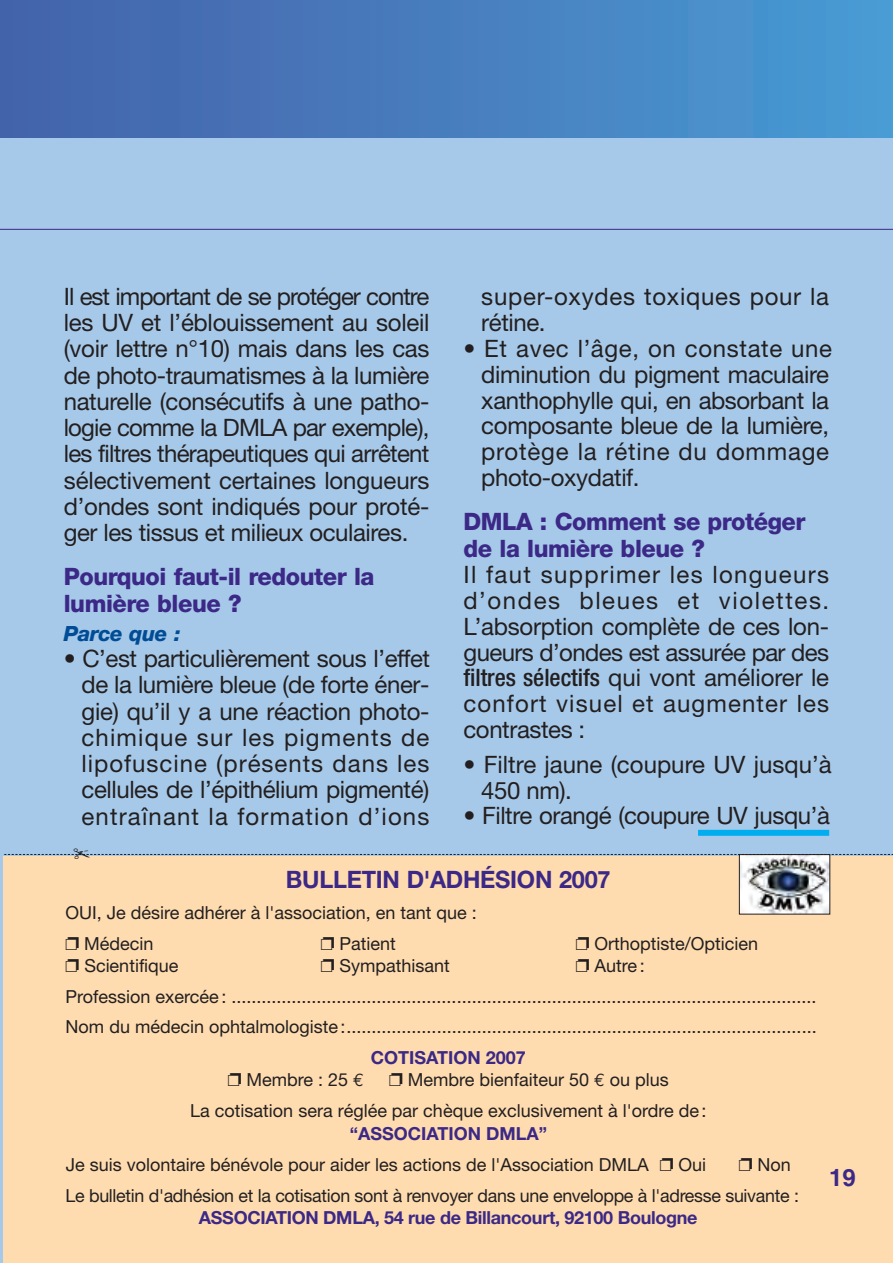
<style>
.page{position:relative;width:893px;height:1263px;background:#fff}
.page>*{position:absolute;margin:0;border:0;box-sizing:border-box;transform-origin:0 0}
.t1{font:24px/26.2px "Helvetica Neue";letter-spacing:-.01em;color:#231f20;text-align:justify}
.t2{font:800 24px/27.3px "Helvetica Neue";letter-spacing:-.02em;color:#3c2886}
.t3{font:24px/25.8px "Helvetica Neue";letter-spacing:.03em;color:#231f20}
.t4{font:700 24px "Helvetica Neue";letter-spacing:-.01em;color:#3c2886}
.t5{font:700 24px "Helvetica";color:#3c2886}
.t6{font:italic 800 21px "Helvetica Neue";letter-spacing:-.02em;color:#014d95}
.t7{font:18px/31px "Helvetica Neue";color:#231f20}
.t8{font:700 18px "Helvetica Neue";letter-spacing:-.015em;color:#3c2886}
.s1{font-weight:500;font-stretch:condensed}
.s2{font-family:"Monotype Sorts"}
.s3{font-family:"Euro Mono"}
.s4{font-weight:700;color:#3c2886}
</style>
<div class="page">
<div style="left:1px;top:0;width:892px;height:918px;background:#a6c9e9"></div>
<div style="left:0;top:664px;width:7px;height:599px;background:#a6c9e9"></div>
<div style="left:0;top:0;width:893px;height:138px;background:linear-gradient(to right,#4561a9,#4a9bd4)"></div>
<hr style="left:0;top:229px;width:893px;height:1px;background:#3c2886">
<div style="left:3px;top:856px;width:890px;height:407px;background:#fedcb0"></div>
<img style="left:741px;top:859px;width:87px;height:53px">
<div style="left:698px;top:830px;width:131px;height:6px;background:#00aeef"></div>
<svg style="left:4px;top:854px;width:889px;height:5px"></svg>
<p class="t1" style="left:64px;top:286px;width:367px">Il est important de se protéger contre les UV et l’éblouissement au soleil (voir lettre n°10) mais dans les cas de photo-traumatismes à la lumière naturelle (consécutifs à une patho&shy;logie comme la DMLA par exemple), les filtres thérapeutiques qui arrêtent sélectivement certaines longueurs d’ondes sont indiqués pour proté&shy;ger les tissus et milieux oculaires.</p>
<p class="t2" style="left:64px;top:565px;width:312px">Pourquoi faut-il redouter la lumière bleue ?</p>
<p class="t6" style="left:64px;top:626px;width:119px">Parce que :</p>
<p class="t1" style="left:82px;top:648px;width:350px;text-indent:-18px">• C’est particulièrement sous l’effet de la lumière bleue (de forte éner&shy;gie) qu’il y a une réaction photo&shy;chimique sur les pigments de lipofuscine (présents dans les cellules de l’épithélium pigmenté) entraînant la formation d’ions</p>
<p class="t3" style="left:481px;top:286px;width:349px">super-oxydes toxiques pour la rétine.</p>
<p class="t1" style="left:481px;top:338px;width:352px;line-height:25.8px;text-align:left;text-indent:-18px">• Et avec l’âge, on constate une diminution du pigment maculaire xanthophylle qui, en absorbant la composante bleue de la lumière, protège la rétine du dommage photo-oxydatif.</p>
<p class="t2" style="left:463px;top:510px;width:344px">DMLA : Comment se protéger de la lumière bleue ?</p>
<p class="t1" style="left:463px;top:564px;width:367px;line-height:25.8px">Il faut supprimer les longueurs d’ondes bleues et violettes.<br>L’absorption complète de ces lon&shy;gueurs d’ondes est assurée par des <span class="s1">filtres sélectifs</span> qui vont améliorer le confort visuel et augmenter les contrastes :</p>
<p class="t1" style="left:481px;top:753px;width:352px;line-height:25.8px;text-indent:-18px">• Filtre jaune (coupure UV jusqu’à<br>450 nm).</p>
<p class="t1" style="left:463px;top:805px;width:368px">• Filtre orangé (coupure UV jusqu’à</p>
<p class="t4" style="left:286px;top:870px;width:326px">BULLETIN D'ADHÉSION 2007</p>
<p class="t7" style="left:66px;top:898px;width:413px">OUI, Je désire adhérer à l'association, en tant que : <span class="s2">❐</span> Médecin</p>
<p class="t7" style="left:321px;top:929px;width:77px"><span class="s2">❐</span> Patient</p>
<p class="t7" style="left:576px;top:929px;width:184px"><span class="s2">❐</span> Orthoptiste/Opticien</p>
<p class="t7" style="left:66px;top:952px;width:115px"><span class="s2">❐</span> Scientifique</p>
<p class="t7" style="left:321px;top:952px;width:131px"><span class="s2">❐</span> Sympathisant</p>
<p class="t7" style="left:66px;top:952px;width:752px;line-height:30.3px;text-indent:510px"><span class="s2">❐</span> Autre :<br>Profession exercée : .....................................................................................................................<br>Nom du médecin ophtalmologiste:..............................................................................................</p>
<p class="t8" style="left:371px;top:1051px;width:157px">COTISATION 2007</p>
<p class="t7" style="left:228px;top:1066px;width:138px"><span class="s2">❐</span> Membre : 25 <span class="s3">€</span></p>
<p class="t7" style="left:190px;top:1066px;width:518px;text-indent:199px"><span class="s2">❐</span> Membre bienfaiteur 50 <span class="s3">€</span> ou plus<br>La cotisation sera réglée par chèque exclusivement à l'ordre de:</p>
<p class="t7" style="left:66px;top:1119px;width:642px;text-indent:284px"><span class="s4">“ASSOCIATION DMLA”<br></span>Je suis volontaire bénévole pour aider les actions de l'Association DMLA <span class="s2">❐</span> Oui</p>
<p class="t7" style="left:66px;top:1150px;width:735px;text-indent:673px"><span class="s2">❐</span> Non<br>Le bulletin d'adhésion et la cotisation sont à renvoyer dans une enveloppe à l'adresse suivante :</p>
<p class="t8" style="left:199px;top:1211px;width:500px">ASSOCIATION DMLA, 54 rue de Billancourt, 92100 Boulogne</p>
<p class="t5" style="left:829px;top:1169px;width:28px">19</p>
</div>
